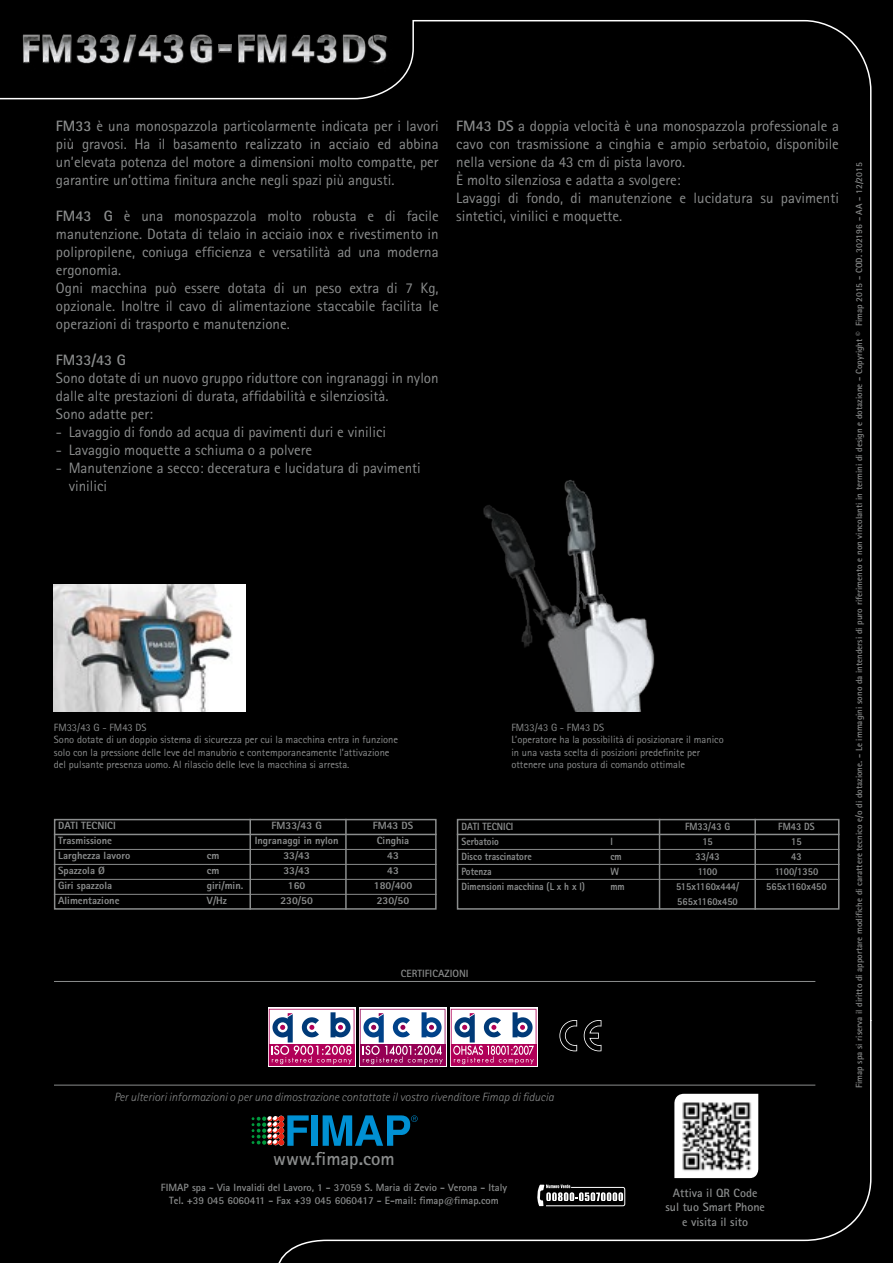
<style>
.page{position:relative;width:893px;height:1263px;background:#000}
.page>*{position:absolute;margin:0;border:0;box-sizing:border-box;transform-origin:0 0}
.t1{font:700 18.75px "Rotis Sans Serif";color:#8b8d8d}
.t2{font:15px/18px "Rotis Sans Serif";color:#8b8d8d}
.t3{font:700 15px "Rotis Sans Serif";color:#8b8d8d}
.t4{font:italic 300 12px "Rotis Sans Serif";color:#8b8d8d}
.t5{font:700 12px/14.4px "Rotis Sans Serif";color:#8b8d8d;text-align:center}
.t6{font:10.5px/12.6px "Rotis Sans Serif";color:#8b8d8d}
.t7{font:800 10.5px "Rotis Sans Serif";color:#8b8d8d}
.t8{font:800 10.5px "Rotis Sans Serif";color:#8b8d8d;scale:.9 1}
.t9{font:700 10.5px/13.5px "Rotis Sans Serif";color:#8b8d8d;text-align:center}
.t10{font:700 9px "Rotis Sans Serif";color:#8b8d8d}
.s1{font-weight:700}
</style>
<div class="page">
<img style="left:431px;top:452px;width:356px;height:259px">
<img style="left:54px;top:584px;width:191px;height:127px">
<img style="left:17px;top:24px;width:2px;height:60px">
<img style="left:19px;top:24px;width:35px;height:60px">
<img style="left:207px;top:24px;width:62px;height:60px">
<img style="left:207px;top:24px;width:47px;height:51px">
<img style="left:54px;top:24px;width:46px;height:60px">
<img style="left:269px;top:24px;width:51px;height:60px">
<img style="left:184px;top:24px;width:23px;height:60px">
<img style="left:159px;top:24px;width:25px;height:60px">
<svg style="left:77px;top:35px;width:106px;height:28px"></svg>
<img style="left:100px;top:24px;width:59px;height:60px">
<svg style="left:190px;top:35px;width:22px;height:28px"></svg>
<img style="left:320px;top:24px;width:25px;height:60px">
<svg style="left:343px;top:35px;width:2px;height:28px"></svg>
<img style="left:345px;top:24px;width:48px;height:60px">
<hr style="left:54px;top:981px;width:761px;height:1px;background:#8b8d8d">
<div style="left:54px;top:819px;width:383px;height:91px;border:2px solid #8b8d8d"></div>
<div style="left:457px;top:819px;width:382px;height:91px;border:2px solid #8b8d8d"></div>
<hr style="left:54px;top:834px;width:383px;height:1px;background:#8b8d8d">
<hr style="left:54px;top:849px;width:383px;height:1px;background:#8b8d8d">
<hr style="left:54px;top:864px;width:383px;height:1px;background:#8b8d8d">
<hr style="left:54px;top:879px;width:383px;height:1px;background:#8b8d8d">
<hr style="left:54px;top:894px;width:383px;height:1px;background:#8b8d8d">
<hr style="left:457px;top:834px;width:382px;height:1px;background:#8b8d8d">
<hr style="left:457px;top:849px;width:382px;height:1px;background:#8b8d8d">
<hr style="left:457px;top:864px;width:382px;height:1px;background:#8b8d8d">
<hr style="left:457px;top:879px;width:382px;height:1px;background:#8b8d8d">
<hr style="left:249px;top:819px;width:2px;height:91px;background:#8b8d8d">
<hr style="left:345px;top:819px;width:2px;height:91px;background:#8b8d8d">
<hr style="left:659px;top:819px;width:1px;height:91px;background:#8b8d8d">
<hr style="left:754px;top:819px;width:2px;height:91px;background:#8b8d8d">
<hr style="left:54px;top:1085px;width:761px;height:1px;background:#8b8d8d">
<img style="left:680px;top:1100px;width:72px;height:71px">
<p class="t2" style="left:56px;top:117px;width:384px;text-align:justify"><span class="s1">FM33</span> è una monospazzola particolarmente indicata per i lavori più gravosi. Ha il basamento realizzato in acciaio ed abbina un’elevata potenza del motore a dimensioni molto compatte, per garantire un’ottima finitura anche negli spazi più angusti.</p>
<p class="t2" style="left:56px;top:207px;width:384px"><span class="s1">FM43 G</span> è una monospazzola molto robusta e di facile manutenzione. Dotata di telaio in acciaio inox e rivestimento in polipropilene, coniuga efficienza e versatilità ad una moderna ergonomia.<br>Ogni macchina può essere dotata di un peso extra di 7 Kg, opzionale. Inoltre il cavo di alimentazione staccabile facilita le operazioni di trasporto e manutenzione.</p>
<p class="t3" style="left:56px;top:350px;width:71px">FM33/43 G</p>
<p class="t2" style="left:56px;top:369px;width:384px">Sono dotate di un nuovo gruppo riduttore con ingranaggi in nylon dalle alte prestazioni di durata, affidabilità e silenziosità.<br>Sono adatte per:</p>
<p class="t2" style="left:56px;top:423px;width:332px">- Lavaggio di fondo ad acqua di pavimenti duri e vinilici</p>
<p class="t2" style="left:56px;top:441px;width:258px">- Lavaggio moquette a schiuma o a polvere</p>
<p class="t2" style="left:69px;top:459px;width:354px;text-indent:-13px">- Manutenzione a secco: deceratura e lucidatura di pavimenti vinilici</p>
<p class="t2" style="left:456px;top:117px;width:384px"><span class="s1">FM43 DS</span> a doppia velocità è una monospazzola professionale a cavo con trasmissione a cinghia e ampio serbatoio, disponibile nella versione da 43 cm di pista lavoro.<br>È molto silenziosa e adatta a svolgere:<br>Lavaggi di fondo, di manutenzione e lucidatura su pavimenti sintetici, vinilici e moquette.</p>
<p class="t6" style="left:54px;top:721px;width:346px">FM33/43 G - FM43 DS<br>Sono dotate di un doppio sistema di sicurezza per cui la macchina entra in funzione solo con la pressione delle leve del manubrio e contemporaneamente l’attivazione del pulsante presenza uomo. Al rilascio delle leve la macchina si arresta.</p>
<p class="t7" style="left:58px;top:819px;width:59px">DATI TECNICI</p>
<p class="t7" style="left:272px;top:819px;width:52px">FM33/43 G</p>
<p class="t7" style="left:373px;top:819px;width:42px">FM43 DS</p>
<p class="t7" style="left:58px;top:834px;width:56px">Trasmissione</p>
<p class="t7" style="left:255px;top:834px;width:85px">Ingranaggi in nylon</p>
<p class="t7" style="left:377px;top:834px;width:34px">Cinghia</p>
<p class="t7" style="left:58px;top:849px;width:74px">Larghezza lavoro</p>
<p class="t7" style="left:207px;top:849px;width:14px">cm</p>
<p class="t7" style="left:283px;top:849px;width:28px">33/43</p>
<p class="t7" style="left:387px;top:849px;width:13px">43</p>
<p class="t7" style="left:58px;top:864px;width:48px">Spazzola Ø</p>
<p class="t7" style="left:207px;top:864px;width:14px">cm</p>
<p class="t7" style="left:283px;top:864px;width:28px">33/43</p>
<p class="t7" style="left:387px;top:864px;width:13px">43</p>
<p class="t7" style="left:58px;top:879px;width:56px">Giri spazzola</p>
<p class="t7" style="left:207px;top:879px;width:38px">giri/min.</p>
<p class="t7" style="left:288px;top:879px;width:19px">160</p>
<p class="t7" style="left:374px;top:879px;width:40px">180/400</p>
<p class="t7" style="left:58px;top:894px;width:63px">Alimentazione</p>
<p class="t7" style="left:207px;top:894px;width:22px">V/Hz</p>
<p class="t7" style="left:280px;top:894px;width:34px">230/50</p>
<p class="t7" style="left:377px;top:894px;width:34px">230/50</p>
<p class="t6" style="left:511px;top:721px;width:214px">FM33/43 G - FM43 DS<br>L’operatore ha la possibilità di posizionare il manico in una vasta scelta di posizioni predefinite per ottenere una postura di comando ottimale</p>
<p class="t8" style="left:462px;top:820px;width:59px">DATI TECNICI</p>
<p class="t8" style="left:685px;top:820px;width:52px">FM33/43 G</p>
<p class="t8" style="left:778px;top:820px;width:42px">FM43 DS</p>
<p class="t8" style="left:462px;top:835px;width:43px">Serbatoio</p>
<p class="t8" style="left:610px;top:835px;width:4px">l</p>
<p class="t8" style="left:702px;top:835px;width:13px">15</p>
<p class="t8" style="left:791px;top:835px;width:13px">15</p>
<p class="t8" style="left:462px;top:850px;width:79px">Disco trascinatore</p>
<p class="t8" style="left:610px;top:850px;width:14px">cm</p>
<p class="t8" style="left:696px;top:850px;width:28px">33/43</p>
<p class="t8" style="left:791px;top:850px;width:13px">43</p>
<p class="t8" style="left:462px;top:865px;width:35px">Potenza</p>
<p class="t8" style="left:610px;top:865px;width:11px">W</p>
<p class="t8" style="left:698px;top:865px;width:23px">1100</p>
<p class="t8" style="left:775px;top:865px;width:50px">1100/1350</p>
<p class="t8" style="left:462px;top:880px;width:139px">Dimensioni macchina (L x h x l)</p>
<p class="t8" style="left:610px;top:880px;width:17px">mm</p>
<p class="t8" style="left:676px;top:880px;width:72px">515x1160x444/</p>
<p class="t8" style="left:766px;top:880px;width:69px">565x1160x450</p>
<p class="t8" style="left:677px;top:895px;width:69px">565x1160x450</p>
<p class="t9" style="left:401px;top:966px;width:69px">CERTIFICAZIONI</p>
<p class="t4" style="left:114px;top:1090px;width:441px">Per ulteriori informazioni o per una dimostrazione contattate il vostro rivenditore Fimap di fiducia</p>
<p class="t10" style="left:853px;top:1088px;width:927px;rotate:-90deg">Fimap spa si riserva il diritto di apportare modifiche di carattere tecnico e/o di dotazione. - Le immagini sono da intendersi di puro riferimento e non vincolanti in termini di design e dotazione - Copyright © Fimap 2015 - COD. 302196 - AA - 12/2015</p>
<p class="t1" style="left:273px;top:1146px;width:123px">www.fimap.com</p>
<p class="t9" style="left:161px;top:1180px;width:348px">FIMAP spa - Via Invalidi del Lavoro, 1 - 37059 S. Maria di Zevio - Verona - Italy<br>Tel. +39 045 6060411 - Fax +39 045 6060417 - E-mail: fimap@fimap.com</p>
<p class="t5" style="left:665px;top:1185px;width:101px">Attiva il QR Code sul tuo Smart Phone e visita il sito</p>
</div>
